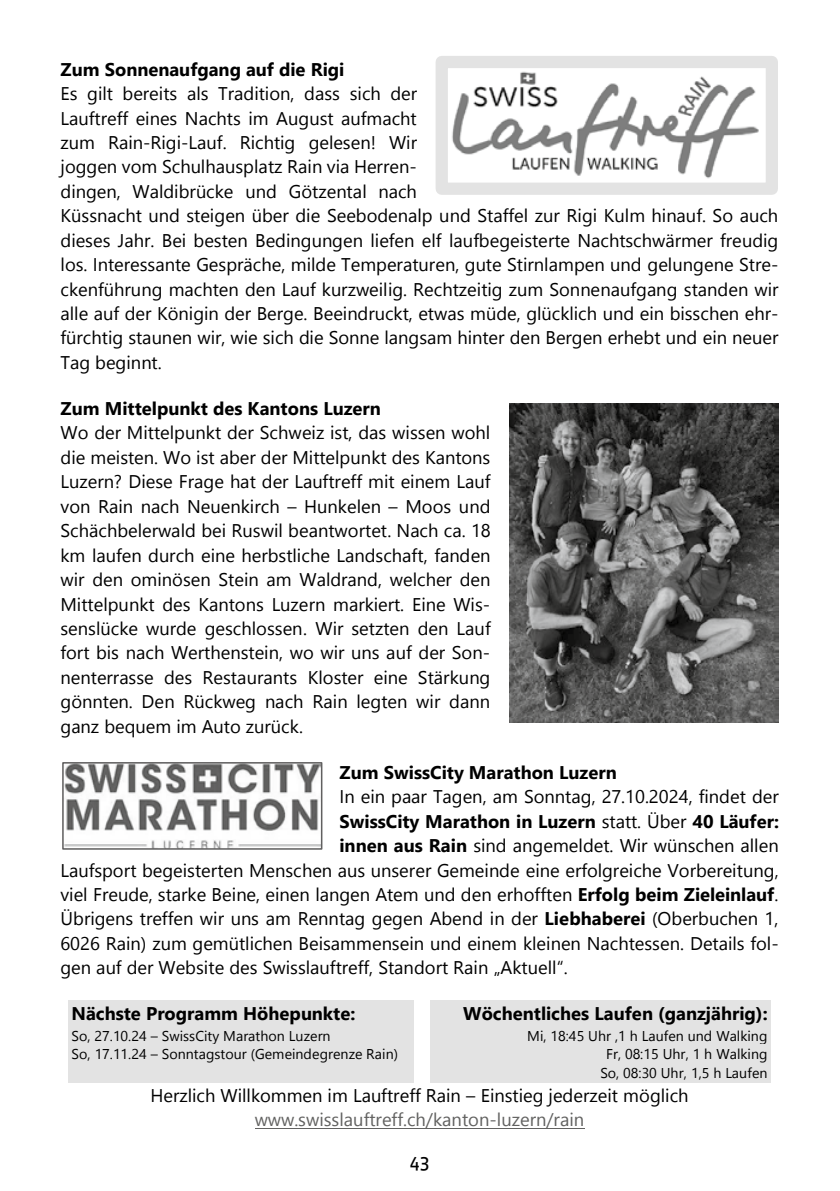
<style>
.page{position:relative;width:840px;height:1191px;background:#fff}
.page>*{position:absolute;margin:0;border:0;box-sizing:border-box;transform-origin:0 0}
.t1{font:20px "Vista Sans OTCE";color:#000}
.t2{font:18.4px/24.4px "Leelawadee UI";color:#000}
.t3{font:700 18.4px "Leelawadee UI";color:#000}
.t4{font:18.4px "Leelawadee UI";color:#626261}
.t5{font:14.2px/19px "Leelawadee UI";color:#000}
.s1{font-weight:400}
.s2{font-weight:700}
</style>
<div class="page">
<div style="left:69px;top:1000px;width:345px;height:25px;background:#e3e3e3"></div>
<div style="left:69px;top:1025px;width:345px;height:19px;background:#e3e3e3"></div>
<div style="left:69px;top:1044px;width:345px;height:19px;background:#e3e3e3"></div>
<div style="left:69px;top:1063px;width:345px;height:19px;background:#e3e3e3"></div>
<div style="left:430px;top:1000px;width:340px;height:25px;background:#e3e3e3"></div>
<div style="left:430px;top:1025px;width:340px;height:19px;background:#e3e3e3"></div>
<div style="left:430px;top:1044px;width:340px;height:19px;background:#e3e3e3"></div>
<div style="left:430px;top:1063px;width:340px;height:19px;background:#e3e3e3"></div>
<hr style="left:254px;top:1128px;width:330px;height:1px;background:#626261">
<img style="left:65px;top:765px;width:254px;height:81px">
<div style="left:62px;top:762px;width:260px;height:87px;border:2px solid #616060"></div>
<img style="left:509px;top:404px;width:269px;height:318px">
<img style="left:452px;top:71px;width:307px;height:108px">
<div style="left:435px;top:56px;width:342px;height:139px;border:12px solid #e3e3e3"></div>
<p class="t3" style="left:60px;top:56px;width:285px">Zum Sonnenaufgang auf die Rigi</p>
<p class="t2" style="left:60px;top:80px;width:719px">Es gilt bereits als Tradition, dass sich der<br>Lauftreff eines Nachts im August aufmacht<br>zum Rain-Rigi-Lauf. Richtig gelesen! Wir<br>joggen vom Schulhausplatz Rain via Herren-<br>dingen, Waldibrücke und Götzental nach<br>Küssnacht und steigen über die Seebodenalp und Staffel zur Rigi Kulm hinauf. So auch dieses Jahr. Bei besten Bedingungen liefen elf laufbegeisterte Nachtschwärmer freudig los. Interessante Gespräche, milde Temperaturen, gute Stirnlampen und gelungene Stre&shy;ckenführung machten den Lauf kurzweilig. Rechtzeitig zum Sonnenaufgang standen wir alle auf der Königin der Berge. Beeindruckt, etwas müde, glücklich und ein bisschen ehr&shy;fürchtig staunen wir, wie sich die Sonne langsam hinter den Bergen erhebt und ein neuer Tag beginnt.</p>
<p class="t3" style="left:60px;top:395px;width:322px">Zum Mittelpunkt des Kantons Luzern</p>
<p class="t2" style="left:60px;top:420px;width:431px;text-align:justify">Wo der Mittelpunkt der Schweiz ist, das wissen wohl die meisten. Wo ist aber der Mittelpunkt des Kantons Luzern? Diese Frage hat der Lauftreff mit einem Lauf von Rain nach Neuenkirch – Hunkelen – Moos und Schächbelerwald bei Ruswil beantwortet. Nach ca. 18 km laufen durch eine herbstliche Landschaft, fanden wir den ominösen Stein am Waldrand, welcher den Mittelpunkt des Kantons Luzern markiert. Eine Wis&shy;senslücke wurde geschlossen. Wir setzten den Lauf fort bis nach Werthenstein, wo wir uns auf der Son&shy;nenterrasse des Restaurants Kloster eine Stärkung gönnten. Den Rückweg nach Rain legten wir dann ganz bequem im Auto zurück.</p>
<p class="t3" style="left:339px;top:759px;width:279px">Zum SwissCity Marathon Luzern</p>
<p class="t2" style="left:339px;top:783px;width:440px">In ein paar Tagen, am Sonntag, 27.10.2024, findet der</p>
<p class="t3" style="left:339px;top:808px;width:441px">SwissCity Marathon in Luzern <span class="s1">statt. Über</span> 40 Läufer:</p>
<p class="t2" style="left:339px;top:832px;width:440px"><span class="s2">innen aus Rain</span> sind angemeldet. Wir wünschen allen</p>
<p class="t2" style="left:60px;top:857px;width:719px">Laufsport begeisterten Menschen aus unserer Gemeinde eine erfolgreiche Vorbereitung,</p>
<p class="t2" style="left:60px;top:881px;width:719px">viel Freude, starke Beine, einen langen Atem und den erhofften <span class="s2">Erfolg beim Zieleinlauf</span>.</p>
<p class="t2" style="left:60px;top:905px;width:719px">Übrigens treffen wir uns am Renntag gegen Abend in der <span class="s2">Liebhaberei</span> (Oberbuchen 1,</p>
<p class="t2" style="left:60px;top:930px;width:719px">6026 Rain) zum gemütlichen Beisammensein und einem kleinen Nachtessen. Details fol-</p>
<p class="t2" style="left:60px;top:954px;width:508px">gen auf der Website des Swisslauftreff, Standort Rain „Aktuell“.</p>
<p class="t3" style="left:72px;top:1000px;width:285px">Nächste Programm Höhepunkte:</p>
<p class="t5" style="left:72px;top:1025px;width:328px">So, 27.10.24 – SwissCity Marathon Luzern<br>So, 17.11.24 – Sonntagstour (Gemeindegrenze Rain)</p>
<p class="t3" style="left:463px;top:1000px;width:306px">Wöchentliches Laufen (ganzjährig):</p>
<p class="t5" style="left:527px;top:1025px;width:241px;text-align:right">Mi, 18:45 Uhr ,1 h Laufen und Walking<br>Fr, 08:15 Uhr, 1 h Walking<br>So, 08:30 Uhr, 1,5 h Laufen</p>
<p class="t2" style="left:150px;top:1082px;width:539px">Herzlich Willkommen im Lauftreff Rain – Einstieg jederzeit möglich</p>
<p class="t4" style="left:254px;top:1107px;width:331px">www.swisslauftreff.ch/kanton-luzern/rain</p>
<p class="t1" style="left:410px;top:1150px;width:21px">43</p>
</div>
